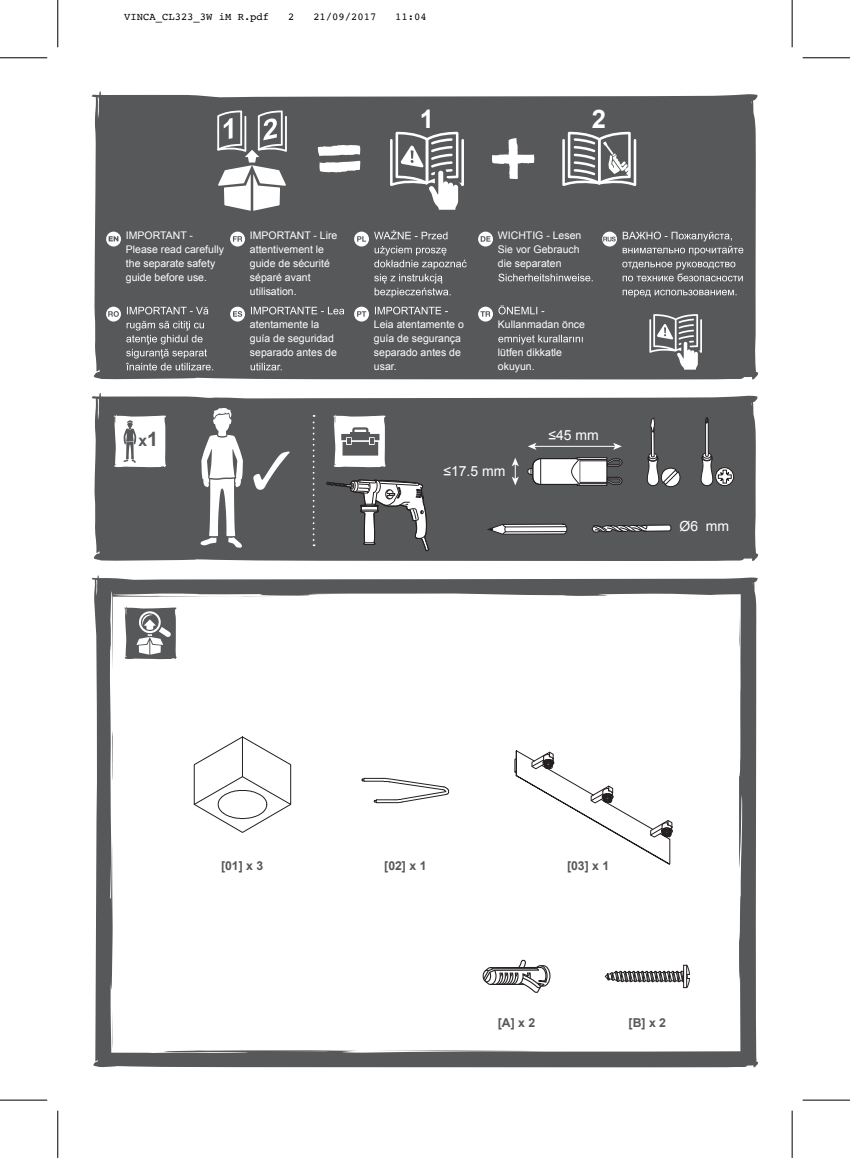
<style>
.page{position:relative;width:850px;height:1158px;background:#fff}
.page>*{position:absolute;margin:0;border:0;box-sizing:border-box;transform-origin:0 0}
.t1{font:700 25.55px "Arial";color:#fff}
.t2{font:700 15.58px "Arial";color:#57585a}
.t3{font:14px "Arial";color:#fff}
.t4{font:700 12.25px "Arial";color:#57585a}
.t5{font:10.5px/14px "Arial";color:#fff}
.t6{font:10.5px "Courier";color:#000}
.s1{font-size:19.78px}
</style>
<div class="page">
<div style="left:91px;top:91px;width:668px;height:289px;background:#57585a"></div>
<svg style="left:649px;top:314px;width:53px;height:55px"></svg>
<svg style="left:91px;top:575px;width:667px;height:493px;fill:#57585a"></svg>
<svg style="left:329px;top:596px;width:410px;height:454px"></svg>
<svg style="left:389px;top:130px;width:76px;height:83px"></svg>
<svg style="left:561px;top:130px;width:76px;height:58px"></svg>
<svg style="left:217px;top:110px;width:70px;height:101px"></svg>
<svg style="left:492px;top:138px;width:43px;height:41px"></svg>
<svg style="left:318px;top:145px;width:43px;height:27px"></svg>
<svg style="left:106px;top:231px;width:15px;height:15px"></svg>
<svg style="left:230px;top:231px;width:15px;height:15px"></svg>
<svg style="left:354px;top:230px;width:113px;height:67px;background:#6d6e70"></svg>
<svg style="left:478px;top:231px;width:15px;height:15px"></svg>
<svg style="left:498px;top:273px;width:95px;height:8px"></svg>
<svg style="left:602px;top:231px;width:141px;height:24px;background:#777879"></svg>
<svg style="left:622px;top:262px;width:121px;height:19px;background:#7a7b7c"></svg>
<svg style="left:623px;top:290px;width:113px;height:7px"></svg>
<svg style="left:106px;top:306px;width:107px;height:64px;background:#707173"></svg>
<svg style="left:230px;top:306px;width:15px;height:15px"></svg>
<svg style="left:251px;top:306px;width:93px;height:8px"></svg>
<svg style="left:251px;top:363px;width:31px;height:7px"></svg>
<svg style="left:354px;top:306px;width:15px;height:15px"></svg>
<svg style="left:375px;top:306px;width:73px;height:8px"></svg>
<svg style="left:478px;top:305px;width:66px;height:16px"></svg>
<svg style="left:498px;top:335px;width:85px;height:9px"></svg>
<svg style="left:482px;top:959px;width:69px;height:34px"></svg>
<svg style="left:604px;top:964px;width:86px;height:24px"></svg>
<svg style="left:110px;top:577px;width:219px;height:475px"></svg>
<svg style="left:361px;top:777px;width:88px;height:26px"></svg>
<svg style="left:514px;top:749px;width:159px;height:115px"></svg>
<div style="left:91px;top:393px;width:667px;height:168px;background:#57585a"></div>
<svg style="left:113px;top:414px;width:53px;height:53px"></svg>
<svg style="left:200px;top:408px;width:43px;height:140px"></svg>
<svg style="left:253px;top:451px;width:37px;height:38px"></svg>
<svg style="left:326px;top:479px;width:103px;height:72px"></svg>
<svg style="left:313px;top:415px;width:2px;height:131px"></svg>
<svg style="left:333px;top:414px;width:53px;height:53px"></svg>
<svg style="left:591px;top:525px;width:80px;height:8px"></svg>
<div style="left:715px;top:467px;width:19px;height:19px;border:1px solid #231f20;border-radius:50%"></div>
<svg style="left:700px;top:417px;width:31px;height:69px;background:#717173"></svg>
<svg style="left:647px;top:417px;width:34px;height:71px;background:#727274"></svg>
<svg style="left:487px;top:523px;width:80px;height:11px"></svg>
<svg style="left:528px;top:456px;width:95px;height:30px"></svg>
<svg style="left:512px;top:457px;width:7px;height:28px"></svg>
<hr style="left:534px;top:446px;width:82px;height:1px;background:#fff">
<svg style="left:613px;top:443px;width:9px;height:7px"></svg>
<svg style="left:528px;top:443px;width:8px;height:7px"></svg>
<hr style="left:0;top:57px;width:47px;height:1px;background:#000">
<hr style="left:802px;top:57px;width:48px;height:1px;background:#000">
<hr style="left:0;top:1099px;width:47px;height:1px;background:#000">
<hr style="left:802px;top:1099px;width:48px;height:1px;background:#000">
<hr style="left:57px;top:0;width:1px;height:47px;background:#000">
<hr style="left:57px;top:1110px;width:1px;height:47px;background:#000">
<hr style="left:792px;top:0;width:1px;height:47px;background:#000">
<hr style="left:792px;top:1110px;width:1px;height:47px;background:#000">
<p class="t6" style="left:124px;top:9px;width:146px">VINCA_CL323_3W iM R.pdf</p>
<p class="t6" style="left:288px;top:9px;width:8px">2</p>
<p class="t6" style="left:313px;top:9px;width:65px">21/09/2017</p>
<p class="t6" style="left:395px;top:9px;width:33px">11:04</p>
<h1 class="t1" style="left:420px;top:103px;width:16px">1</h1>
<h1 class="t1" style="left:592px;top:103px;width:16px">2</h1>
<p class="t5" style="left:126px;top:229px;width:100px">IMPORTANT -<br>Please read carefully the separate safety guide before use.</p>
<p class="t5" style="left:250px;top:229px;width:89px">IMPORTANT - Lire attentivement le guide de sécurité séparé avant utilisation.</p>
<p class="t5" style="left:498px;top:229px;width:85px">WICHTIG - Lesen<br>Sie vor Gebrauch die separaten</p>
<p class="t5" style="left:250px;top:318px;width:88px">atentamente la guía de seguridad separado antes de</p>
<p class="t5" style="left:374px;top:318px;width:91px">Leia atentamente o guía de segurança separado antes de usar.</p>
<p class="t5" style="left:498px;top:318px;width:88px">Kullanmadan önce</p>
<p class="t5" style="left:498px;top:346px;width:66px">lütfen dikkatle okuyun.</p>
<h2 class="t2" style="left:139px;top:430px;width:21px">x<span class="s1">1</span></h2>
<h3 class="t3" style="left:443px;top:462px;width:64px">≤17.5 mm</h3>
<h3 class="t3" style="left:548px;top:426px;width:52px">≤45 mm</h3>
<h3 class="t3" style="left:679px;top:517px;width:51px">Ø6 mm</h3>
<p class="t4" style="left:221px;top:857px;width:44px">[01] x 3</p>
<p class="t4" style="left:384px;top:857px;width:44px">[02] x 1</p>
<p class="t4" style="left:567px;top:857px;width:44px">[03] x 1</p>
<p class="t4" style="left:498px;top:1014px;width:39px">[A] x 2</p>
<p class="t4" style="left:628px;top:1014px;width:39px">[B] x 2</p>
</div>
